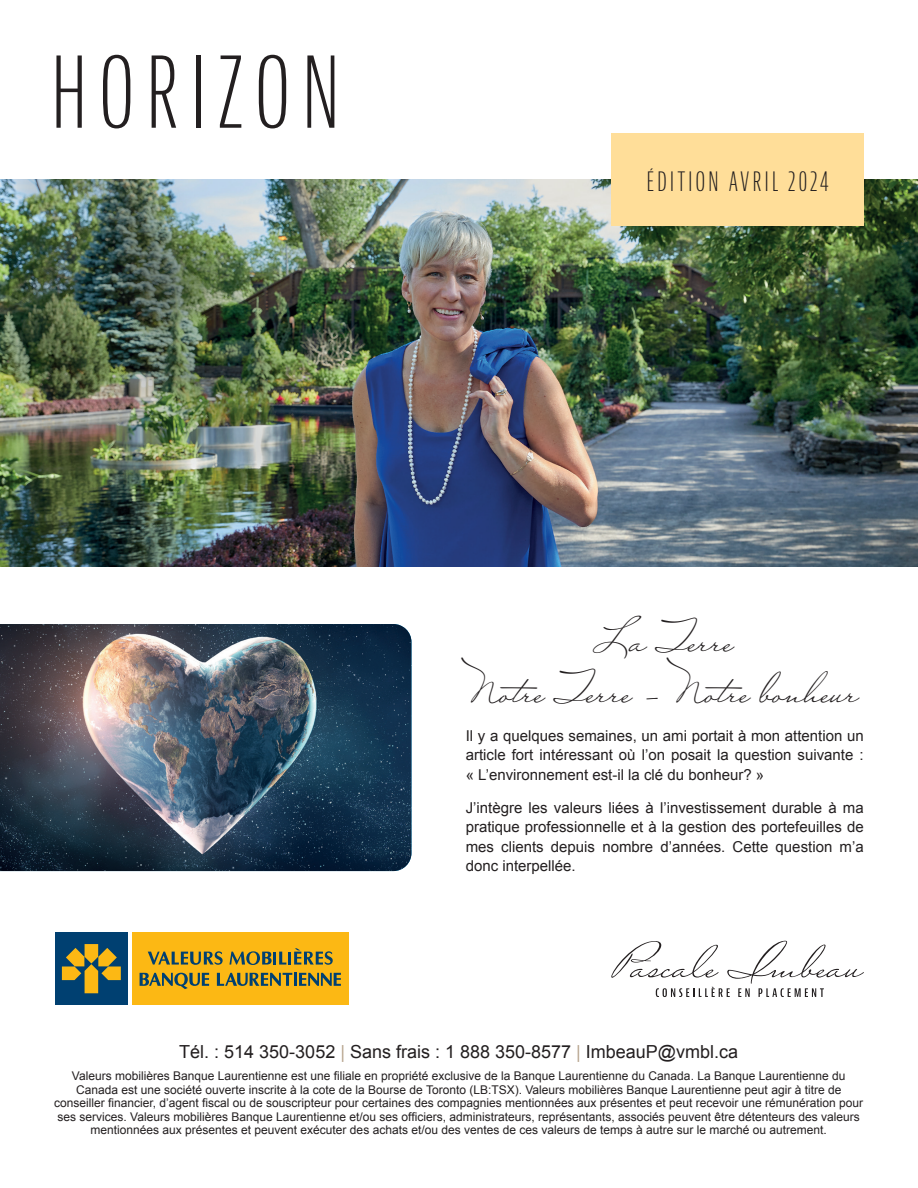
<style>
.page{position:relative;width:918px;height:1188px;background:#fff}
.page>*{position:absolute;margin:0;border:0;box-sizing:border-box;transform-origin:0 0}
.t1{font:300 extra-condensed 105px "Bernina Sans";letter-spacing:.1em;color:#231f20}
.t2{font:48px/51px "Mr Sheffield Pro";color:#231f20;text-align:center}
.t3{font:300 extra-condensed 28.5px "Bernina Sans";letter-spacing:.1em;color:#231f20}
.t4{font:18px "Arial";color:#231f20}
.t5{font:15px/19.5px "Arial";color:#231f20;text-align:justify}
.t6{font:12px/13.5px "Arial";color:#231f20;text-align:center}
.s1{color:#b9a791}
</style>
<div class="page">
<img style="left:0;top:180px;width:918px;height:387px">
<div style="left:132px;top:933px;width:217px;height:72px;background:#fcb814"></div>
<svg style="left:140px;top:948px;width:201px;height:41px"></svg>
<div style="left:55px;top:933px;width:72px;height:72px;background:#004071"></div>
<svg style="left:62px;top:944px;width:59px;height:49px"></svg>
<svg style="left:611px;top:941px;width:253px;height:56px"></svg>
<div style="left:611px;top:133px;width:253px;height:93px;background:#ffde99"></div>
<img style="left:0;top:624px;width:411px;height:247px">
<h1 class="t1" style="left:50px;top:31px;width:292px">HORIZON</h1>
<h3 class="t3" style="left:647px;top:165px;width:184px">ÉDITION AVRIL 2024</h3>
<h2 class="t2" style="left:470px;top:609px;width:392px">La Terre<br>Notre Terre – Notre bonheur</h2>
<p class="t5" style="left:466px;top:726px;width:399px">Il y a quelques semaines, un ami portait à mon attention un article fort intéressant où l’on posait la question suivante : « L’environnement est-il la clé du bonheur? »</p>
<p class="t5" style="left:466px;top:798px;width:399px">J’intègre les valeurs liées à l’investissement durable à ma pratique professionnelle et à la gestion des portefeuilles de mes clients depuis nombre d’années. Cette question m’a donc interpellée.</p>
<h3 class="t4" style="left:179px;top:1040px;width:560px">Tél. : 514 350-3052 <span class="s1">|</span> Sans frais : 1 888 350-8577 <span class="s1">|</span> ImbeauP@vmbl.ca</h3>
<p class="t6" style="left:54px;top:1069px;width:811px">Valeurs mobilières Banque Laurentienne est une filiale en propriété exclusive de la Banque Laurentienne du Canada. La Banque Laurentienne du Canada est une société ouverte inscrite à la cote de la Bourse de Toronto (LB:TSX). Valeurs mobilières Banque Laurentienne peut agir à titre de conseiller financier, d’agent fiscal ou de souscripteur pour certaines des compagnies mentionnées aux présentes et peut recevoir une rémunération pour ses services. Valeurs mobilières Banque Laurentienne et/ou ses officiers, administrateurs, représentants, associés peuvent être détenteurs des valeurs mentionnées aux présentes et peuvent exécuter des achats et/ou des ventes de ces valeurs de temps à autre sur le marché ou autrement.</p>
</div>
